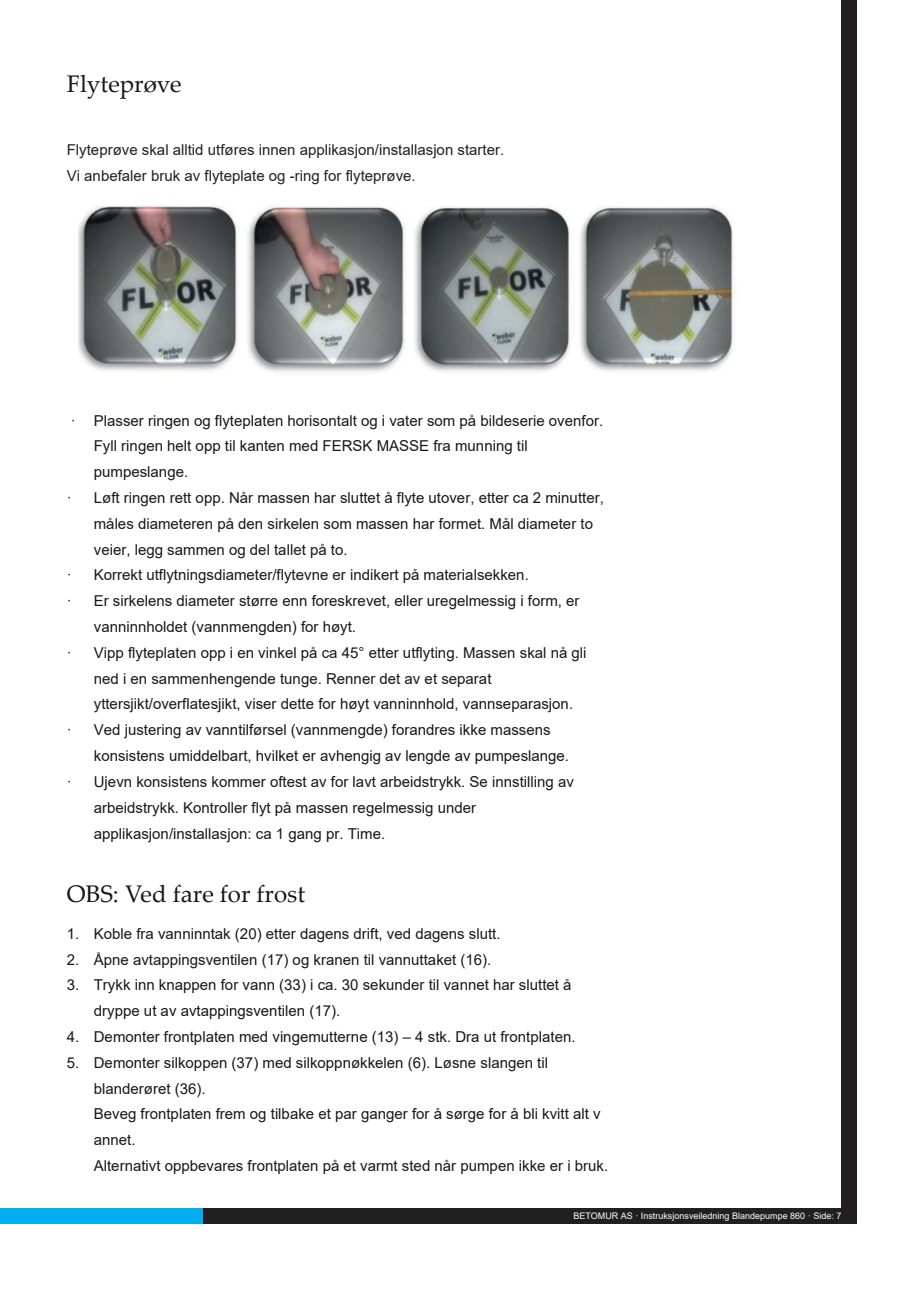
<style>
.page{position:relative;width:919px;height:1289px;background:#fff}
.page>*{position:absolute;margin:0;border:0;box-sizing:border-box;transform-origin:0 0}
.t1{font:24px "Palatino Linotype";color:#18161b}
.t2{font:15px/25.8px "Arial";color:#18161b}
.t3{font:15px/25.8px "Arial";color:#231f20}
.t4{font:9px "Arial";color:#fff}
.s1{color:#231f20}
</style>
<div class="page">
<div style="left:202px;top:1208px;width:655px;height:15px;background:#231f20"></div>
<div style="left:0;top:1208px;width:13px;height:15px;background:#00aeef"></div>
<div style="left:13px;top:1208px;width:189px;height:15px;background:#00aeef"></div>
<div style="left:841px;top:0;width:16px;height:1221px;background:#231f20"></div>
<img style="left:79px;top:206px;width:658px;height:167px">
<h1 class="t1" style="left:67px;top:74px;width:116px">Flyteprøve</h1>
<p class="t3" style="left:67px;top:138px;width:439px">Flyteprøve skal alltid utføres innen applikasjon/installasjon starter.<br>Vi anbefaler bruk av flyteplate og -ring for flyteprøve.</p>
<p class="t2" style="left:71px;top:409px;width:533px"><span class="s1">·</span> Plasser ringen og flyteplaten horisontalt og i vater som på bildeserie ovenfor.</p>
<p class="t2" style="left:94px;top:434px;width:435px">Fyll ringen helt opp til kanten med FERSK MASSE fra munning til</p>
<p class="t2" style="left:94px;top:460px;width:96px">pumpeslange.</p>
<p class="t2" style="left:67px;top:486px;width:538px"><span class="s1">·</span> Løft ringen rett opp. Når massen har sluttet å flyte utover, etter ca 2 minutter,</p>
<p class="t2" style="left:94px;top:512px;width:500px">måles diameteren på den sirkelen som massen har formet. Mål diameter to</p>
<p class="t2" style="left:94px;top:538px;width:255px">veier, legg sammen og del tallet på to.</p>
<p class="t2" style="left:67px;top:563px;width:463px"><span class="s1">·</span> Korrekt utflytningsdiameter/flytevne er indikert på materialsekken.</p>
<p class="t2" style="left:67px;top:589px;width:514px"><span class="s1">·</span> Er sirkelens diameter større enn foreskrevet, eller uregelmessig i form, er</p>
<p class="t2" style="left:94px;top:615px;width:264px">vanninnholdet (vannmengden) for høyt.</p>
<p class="t2" style="left:67px;top:641px;width:521px"><span class="s1">·</span> Vipp flyteplaten opp i en vinkel på ca 45° etter utflyting. Massen skal nå gli</p>
<p class="t2" style="left:94px;top:667px;width:399px">ned i en sammenhengende tunge. Renner det av et separat</p>
<p class="t2" style="left:94px;top:692px;width:481px">yttersjikt/overflatesjikt, viser dette for høyt vanninnhold, vannseparasjon.</p>
<p class="t2" style="left:67px;top:718px;width:485px"><span class="s1">·</span> Ved justering av vanntilførsel (vannmengde) forandres ikke massens</p>
<p class="t2" style="left:94px;top:744px;width:477px">konsistens umiddelbart, hvilket er avhengig av lengde av pumpeslange.</p>
<p class="t2" style="left:67px;top:770px;width:508px"><span class="s1">·</span> Ujevn konsistens kommer oftest av for lavt arbeidstrykk. Se innstilling av</p>
<p class="t2" style="left:94px;top:796px;width:384px">arbeidstrykk. Kontroller flyt på massen regelmessig under</p>
<p class="t2" style="left:94px;top:821px;width:293px">applikasjon/installasjon: ca 1 gang pr. Time.</p>
<h1 class="t1" style="left:67px;top:884px;width:240px">OBS: Ved fare for frost</h1>
<p class="t2" style="left:67px;top:922px;width:435px">1. Koble fra vanninntak (20) etter dagens drift, ved dagens slutt.</p>
<p class="t2" style="left:67px;top:947px;width:426px">2. Åpne avtappingsventilen (17) og kranen til vannuttaket (16).</p>
<p class="t2" style="left:94px;top:973px;width:479px;text-indent:-27px">3. Trykk inn knappen for vann (33) i ca. 30 sekunder til vannet har sluttet å dryppe ut av avtappingsventilen (17).</p>
<p class="t2" style="left:67px;top:1025px;width:510px">4. Demonter frontplaten med vingemutterne (13) – 4 stk. Dra ut frontplaten.</p>
<p class="t2" style="left:94px;top:1051px;width:516px;text-indent:-27px">5. Demonter silkoppen (37) med silkoppnøkkelen (6). Løsne slangen til blanderøret (36).<br>Beveg frontplaten frem og tilbake et par ganger for å sørge for å bli kvitt alt v annet.<br>Alternativt oppbevares frontplaten på et varmt sted når pumpen ikke er i bruk.</p>
<p class="t4" style="left:573px;top:1212px;width:269px">BETOMUR AS · Instruksjonsveiledning Blandepumpe 860 · Side: 7</p>
</div>
